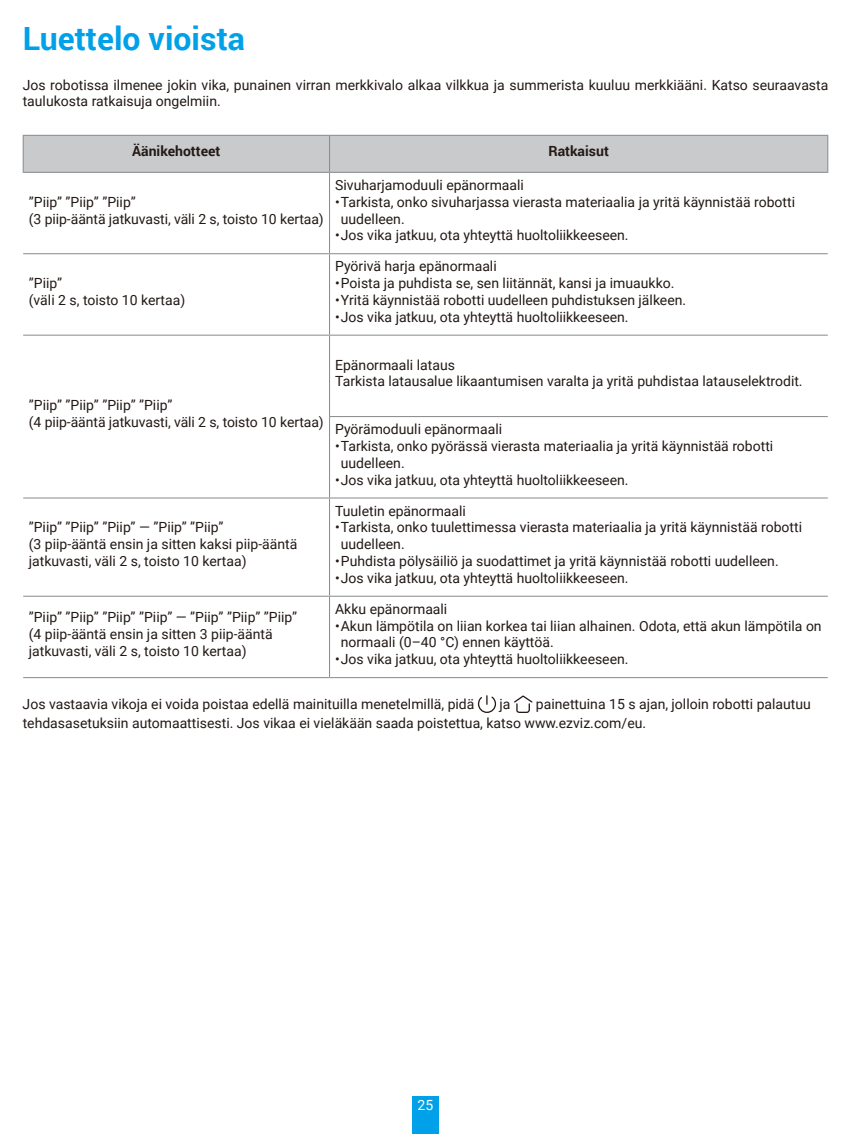
<style>
.page{position:relative;width:851px;height:1134px;background:#fff}
.page>*{position:absolute;margin:0;border:0;box-sizing:border-box;transform-origin:0 0}
.t1{font:700 32px "Roboto";color:#00a1e9}
.t2{font:14px/16.8px "Roboto";color:#231916}
.t3{font:700 14px "Roboto";color:#231916}
.t4{font:14px "Roboto";color:#fff}
</style>
<div class="page">
<div style="left:412px;top:1096px;width:27px;height:38px;background:#00a1e9"></div>
<div style="left:24px;top:136px;width:803px;height:36px;background:#c9cacb"></div>
<hr style="left:23px;top:135px;width:306px;height:1px;background:#898989">
<hr style="left:23px;top:136px;width:1px;height:36px;background:#898989">
<hr style="left:329px;top:135px;width:499px;height:1px;background:#898989">
<hr style="left:329px;top:136px;width:1px;height:36px;background:#898989">
<hr style="left:827px;top:136px;width:1px;height:36px;background:#898989">
<hr style="left:23px;top:172px;width:306px;height:1px;background:#898989">
<hr style="left:329px;top:172px;width:499px;height:1px;background:#898989">
<hr style="left:329px;top:173px;width:1px;height:80px;background:#898989">
<hr style="left:23px;top:253px;width:306px;height:1px;background:#898989">
<hr style="left:329px;top:253px;width:498px;height:1px;background:#898989">
<hr style="left:329px;top:254px;width:1px;height:81px;background:#898989">
<hr style="left:23px;top:335px;width:306px;height:1px;background:#898989">
<hr style="left:329px;top:335px;width:498px;height:1px;background:#898989">
<hr style="left:329px;top:336px;width:1px;height:80px;background:#898989">
<hr style="left:329px;top:416px;width:498px;height:1px;background:#898989">
<hr style="left:329px;top:417px;width:1px;height:80px;background:#898989">
<hr style="left:23px;top:497px;width:306px;height:1px;background:#898989">
<hr style="left:329px;top:497px;width:498px;height:1px;background:#898989">
<hr style="left:329px;top:498px;width:1px;height:98px;background:#898989">
<hr style="left:23px;top:596px;width:306px;height:1px;background:#898989">
<hr style="left:329px;top:596px;width:498px;height:1px;background:#898989">
<hr style="left:329px;top:597px;width:1px;height:80px;background:#898989">
<hr style="left:23px;top:677px;width:306px;height:1px;background:#898989">
<hr style="left:329px;top:677px;width:498px;height:1px;background:#898989">
<svg style="left:477px;top:695px;width:19px;height:18px"></svg>
<svg style="left:514px;top:695px;width:19px;height:18px"></svg>
<h1 class="t1" style="left:23px;top:16px;width:224px">Luettelo vioista</h1>
<p class="t2" style="left:23px;top:76px;width:807px">Jos robotissa ilmenee jokin vika, punainen virran merkkivalo alkaa vilkkua ja summerista kuuluu merkkiääni. Katso seuraavasta taulukosta ratkaisuja ongelmiin.</p>
<p class="t3" style="left:132px;top:141px;width:90px">Äänikehotteet</p>
<p class="t3" style="left:548px;top:141px;width:62px">Ratkaisut</p>
<p class="t2" style="left:29px;top:193px;width:296px">”Piip” ”Piip” ”Piip”<br>(3 piip-ääntä jatkuvasti, väli 2 s, toisto 10 kertaa)</p>
<p class="t2" style="left:29px;top:274px;width:158px">”Piip”<br>(väli 2 s, toisto 10 kertaa)</p>
<p class="t2" style="left:335px;top:176px;width:190px">Sivuharjamoduuli epänormaali</p>
<p class="t2" style="left:341px;top:193px;width:456px;text-indent:-6px">• Tarkista, onko sivuharjassa vierasta materiaalia ja yritä käynnistää robotti uudelleen.</p>
<p class="t2" style="left:335px;top:226px;width:295px">• Jos vika jatkuu, ota yhteyttä huoltoliikkeeseen.</p>
<p class="t2" style="left:335px;top:257px;width:163px">Pyörivä harja epänormaali</p>
<p class="t2" style="left:335px;top:274px;width:341px">• Poista ja puhdista se, sen liitännät, kansi ja imuaukko.</p>
<p class="t2" style="left:335px;top:291px;width:352px">• Yritä käynnistää robotti uudelleen puhdistuksen jälkeen.</p>
<p class="t2" style="left:335px;top:308px;width:295px">• Jos vika jatkuu, ota yhteyttä huoltoliikkeeseen.</p>
<p class="t2" style="left:29px;top:396px;width:296px">”Piip” ”Piip” ”Piip” ”Piip”<br>(4 piip-ääntä jatkuvasti, väli 2 s, toisto 10 kertaa)</p>
<p class="t2" style="left:29px;top:518px;width:270px">”Piip” ”Piip” ”Piip” — ”Piip” ”Piip”<br>(3 piip-ääntä ensin ja sitten kaksi piip-ääntä jatkuvasti, väli 2 s, toisto 10 kertaa)</p>
<p class="t2" style="left:335px;top:356px;width:469px">Epänormaali lataus<br>Tarkista latausalue likaantumisen varalta ja yritä puhdistaa latauselektrodit.</p>
<p class="t2" style="left:335px;top:420px;width:168px">Pyörämoduuli epänormaali</p>
<p class="t2" style="left:341px;top:437px;width:434px;text-indent:-6px">• Tarkista, onko pyörässä vierasta materiaalia ja yritä käynnistää robotti uudelleen.</p>
<p class="t2" style="left:335px;top:471px;width:295px">• Jos vika jatkuu, ota yhteyttä huoltoliikkeeseen.</p>
<p class="t2" style="left:335px;top:502px;width:132px">Tuuletin epänormaali</p>
<p class="t2" style="left:341px;top:518px;width:462px;text-indent:-6px">• Tarkista, onko tuulettimessa vierasta materiaalia ja yritä käynnistää robotti uudelleen.</p>
<p class="t2" style="left:335px;top:552px;width:445px">• Puhdista pölysäiliö ja suodattimet ja yritä käynnistää robotti uudelleen.</p>
<p class="t2" style="left:335px;top:569px;width:295px">• Jos vika jatkuu, ota yhteyttä huoltoliikkeeseen.</p>
<p class="t2" style="left:335px;top:600px;width:114px">Akku epänormaali</p>
<p class="t2" style="left:341px;top:617px;width:482px;text-indent:-6px">• Akun lämpötila on liian korkea tai liian alhainen. Odota, että akun lämpötila on normaali (0–40 °C) ennen käyttöä.</p>
<p class="t2" style="left:335px;top:650px;width:295px">• Jos vika jatkuu, ota yhteyttä huoltoliikkeeseen.</p>
<p class="t2" style="left:23px;top:695px;width:453px">Jos vastaavia vikoja ei voida poistaa edellä mainituilla menetelmillä, pidä</p>
<p class="t2" style="left:499px;top:695px;width:12px">ja</p>
<p class="t2" style="left:29px;top:608px;width:270px">”Piip” ”Piip” ”Piip” ”Piip” — ”Piip” ”Piip” ”Piip” (4 piip-ääntä ensin ja sitten 3 piip-ääntä jatkuvasti, väli 2 s, toisto 10 kertaa)</p>
<p class="t2" style="left:23px;top:694px;width:789px;line-height:18.8px;text-indent:513px">painettuina 15 s ajan, jolloin robotti palautuu tehdasasetuksiin automaattisesti. Jos vikaa ei vieläkään saada poistettua, katso www.ezviz.com/eu.</p>
<p class="t4" style="left:417px;top:1095px;width:17px">25</p>
</div>
